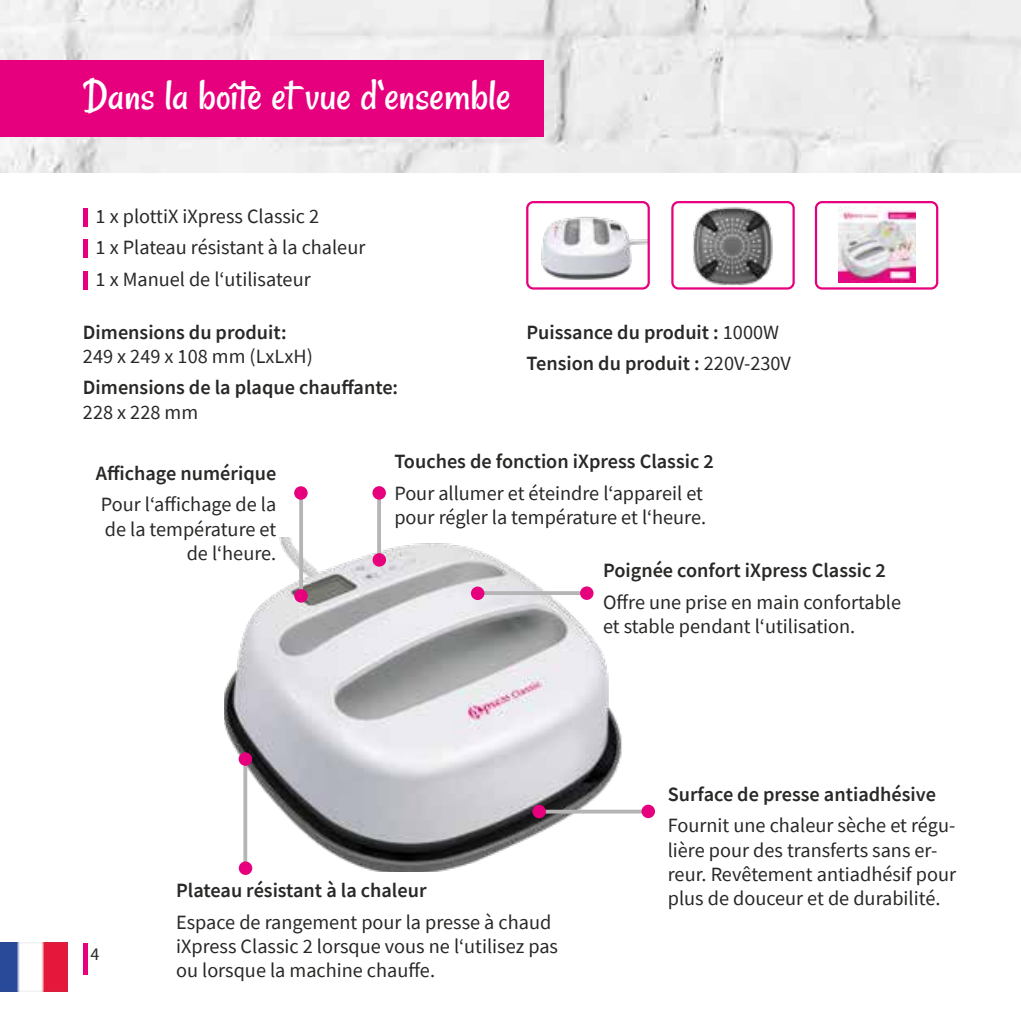
<style>
.page{position:relative;width:1021px;height:1021px;background:#fff}
.page>*{position:absolute;margin:0;border:0;box-sizing:border-box;transform-origin:0 0}
.t1{font:45px "Rancho";color:#fff}
.t2{font:20.25px/24.3px "Source Sans Pro";color:#282827}
.t3{font:600 20.25px/31.5px "Source Sans Pro";color:#282827}
.t4{font:18px "Source Sans Pro";color:#282827}
.s1{font-weight:400}
</style>
<div class="page">
<img style="left:0;top:0;width:1020px;height:172px">
<div style="left:0;top:60px;width:406px;height:76px;background:#e6007d"></div>
<img style="left:0;top:942px;width:67px;height:49px">
<hr style="left:83px;top:943px;width:4px;height:31px;background:#e6007d">
<div style="left:10px;top:60px;width:534px;height:76px;background:#e6007d"></div>
<img style="left:541px;top:216px;width:106px;height:70px">
<div style="left:526px;top:201px;width:124px;height:88px;border:2px solid #e6007d;border-radius:6px"></div>
<img style="left:693px;top:207px;width:80px;height:79px">
<div style="left:671px;top:201px;width:123px;height:88px;border:2px solid #e6007d;border-radius:6px"></div>
<hr style="left:83px;top:208px;width:4px;height:18px;background:#e6007d">
<hr style="left:83px;top:239px;width:4px;height:19px;background:#e6007d">
<hr style="left:83px;top:271px;width:4px;height:18px;background:#e6007d">
<img style="left:838px;top:206px;width:77px;height:76px">
<div style="left:814px;top:201px;width:124px;height:88px;border:2px solid #e6007d;border-radius:6px"></div>
<img style="left:224px;top:537px;width:412px;height:334px">
<svg style="left:377px;top:499px;width:4px;height:54px"></svg>
<div style="left:372px;top:553px;width:14px;height:13px;background:#e6007d;border-radius:50%"></div>
<div style="left:372px;top:486px;width:14px;height:13px;background:#e6007d;border-radius:50%"></div>
<svg style="left:299px;top:499px;width:4px;height:90px"></svg>
<div style="left:294px;top:486px;width:13px;height:13px;background:#e6007d;border-radius:50%"></div>
<div style="left:294px;top:589px;width:14px;height:13px;background:#e6007d;border-radius:50%"></div>
<svg style="left:546px;top:809px;width:95px;height:4px"></svg>
<div style="left:641px;top:804px;width:14px;height:14px;background:#e6007d;border-radius:50%"></div>
<div style="left:532px;top:804px;width:14px;height:14px;background:#e6007d;border-radius:50%"></div>
<svg style="left:243px;top:765px;width:4px;height:96px"></svg>
<div style="left:239px;top:861px;width:13px;height:13px;background:#e6007d;border-radius:50%"></div>
<div style="left:239px;top:752px;width:13px;height:13px;background:#e6007d;border-radius:50%"></div>
<hr style="left:480px;top:591px;width:102px;height:4px;background:#b6b4b5">
<div style="left:471px;top:586px;width:13px;height:14px;background:#e6007d;border-radius:50%"></div>
<div style="left:580px;top:586px;width:13px;height:14px;background:#e6007d;border-radius:50%"></div>
<h1 class="t1" style="left:83px;top:69px;width:429px">Dans la boîte et vue d‘ensemble</h1>
<p class="t2" style="left:96px;top:200px;width:271px;line-height:31.5px">1 x plottiX iXpress Classic 2<br>1 x Plateau résistant à la chaleur<br>1 x Manuel de l‘utilisateur</p>
<p class="t3" style="left:83px;top:316px;width:205px">Dimensions du produit:</p>
<p class="t2" style="left:83px;top:344px;width:231px">249 x 249 x 108 mm (LxLxH)</p>
<p class="t3" style="left:83px;top:372px;width:317px">Dimensions de la plaque chauffante:</p>
<p class="t2" style="left:83px;top:400px;width:117px">228 x 228 mm</p>
<p class="t3" style="left:526px;top:316px;width:266px">Puissance du produit : <span class="s1">1000W<br></span>Tension du produit : <span class="s1">220V-230V</span></p>
<p class="t3" style="left:96px;top:457px;width:182px">Affichage numérique</p>
<p class="t2" style="left:101px;top:492px;width:177px;text-align:right">Pour l‘affichage de la de la température et de l‘heure.</p>
<p class="t3" style="left:394px;top:445px;width:321px">Touches de fonction iXpress Classic 2</p>
<p class="t2" style="left:394px;top:481px;width:313px">Pour allumer et éteindre l‘appareil et pour régler la température et l‘heure.</p>
<p class="t3" style="left:603px;top:554px;width:284px">Poignée confort iXpress Classic 2</p>
<p class="t2" style="left:603px;top:590px;width:299px">Offre une prise en main confortable et stable pendant l‘utilisation.</p>
<p class="t4" style="left:91px;top:942px;width:10px">4</p>
<p class="t3" style="left:176px;top:874px;width:252px">Plateau résistant à la chaleur</p>
<p class="t2" style="left:176px;top:909px;width:383px">Espace de rangement pour la presse à chaud iXpress Classic 2 lorsque vous ne l‘utilisez pas ou lorsque la machine chauffe.</p>
<p class="t3" style="left:667px;top:778px;width:270px">Surface de presse antiadhésive</p>
<p class="t2" style="left:667px;top:813px;width:290px">Fournit une chaleur sèche et régu&shy;lière pour des transferts sans er&shy;reur. Revêtement antiadhésif pour plus de douceur et de durabilité.</p>
</div>
